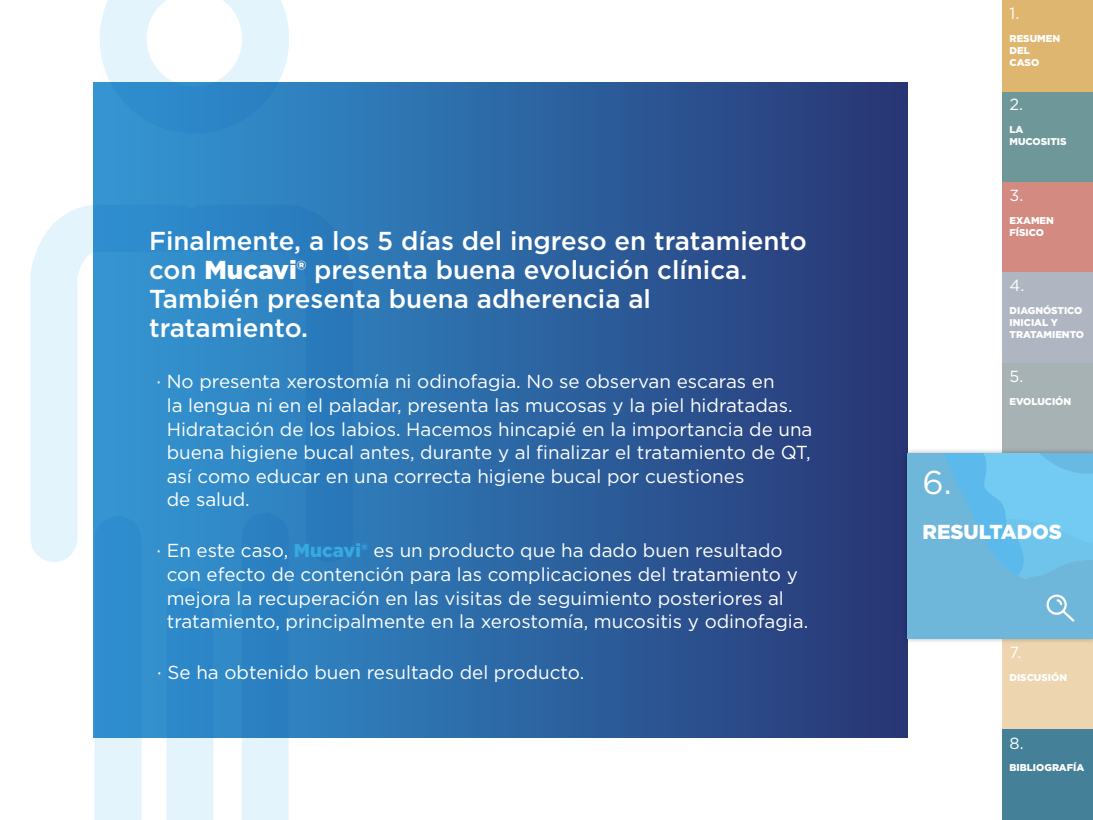
<style>
.page{position:relative;width:1093px;height:820px;background:#fff}
.page>*{position:absolute;margin:0;border:0;box-sizing:border-box;transform-origin:0 0}
.t1{font:32.96px "Gotham";color:#fff}
.t2{font:500 25.92px/29.2px "Gotham";color:#fff}
.t3{font:900 20.16px "Gotham";color:#fff}
.t4{font:18.8px/23.6px "Gotham";color:#fff}
.t5{font:16.24px "Gotham";color:#fff}
.t6{font:16.12px "Gotham";color:#fff}
.t7{font:900 9.92px/12.2px "Gotham";color:#fff}
.t8{font:900 9.88px/12.1px "Gotham";color:#fff}
.s1{font-weight:900}
.s2{font-weight:900;color:#36a9e1}
</style>
<div class="page">
<div style="left:1002px;top:91px;width:91px;height:91px;background:#6e9799"></div>
<div style="left:1002px;top:0;width:91px;height:91px;background:#dfb66f"></div>
<div style="left:1002px;top:182px;width:91px;height:91px;background:#d28a81"></div>
<div style="left:1002px;top:272px;width:91px;height:91px;background:#b0b5c2"></div>
<div style="left:1002px;top:362px;width:91px;height:91px;background:#a7b2b5"></div>
<div style="left:1002px;top:638px;width:91px;height:91px;background:#ecd5af"></div>
<div style="left:1002px;top:729px;width:91px;height:90px;background:#448198"></div>
<div style="left:93px;top:83px;width:815px;height:654px;background:linear-gradient(to right,#339ad7,#283674)"></div>
<div style="left:902px;top:448px;width:191px;height:195px;background:#000;opacity:.3"></div>
<svg style="left:908px;top:453px;width:185px;height:185px;background:#6ebce3"></svg>
<svg style="left:30px;top:181px;width:127px;height:381px"></svg>
<svg style="left:157px;top:181px;width:203px;height:404px;background:#2e83c2"></svg>
<svg style="left:100px;top:0;width:189px;height:133px"></svg>
<svg style="left:71px;top:489px;width:241px;height:330px"></svg>
<svg style="left:167px;top:611px;width:46px;height:208px;background:#73b1dc"></svg>
<h2 class="t2" style="left:149px;top:226px;width:659px">Finalmente, a los 5 días del ingreso en tratamiento con <span class="s1">Mucavi®</span> presenta buena evolución clínica.<br>También presenta buena adherencia al tratamiento.</h2>
<p class="t4" style="left:167px;top:369px;width:647px;text-indent:-10px">· No presenta xerostomía ni odinofagia. No se observan escaras en<br>la lengua ni en el paladar, presenta las mucosas y la piel hidratadas.<br>Hidratación de los labios. Hacemos hincapié en la importancia de una buena higiene bucal antes, durante y al finalizar el tratamiento de QT, así como educar en una correcta higiene bucal por cuestiones<br>de salud.</p>
<p class="t4" style="left:167px;top:538px;width:643px;text-indent:-10px">· En este caso, <span class="s2">Mucavi®</span> es un producto que ha dado buen resultado con efecto de contención para las complicaciones del tratamiento y mejora la recuperación en las visitas de seguimiento posteriores al tratamiento, principalmente en la xerostomía, mucositis y odinofagia.</p>
<p class="t4" style="left:157px;top:659px;width:428px">· Se ha obtenido buen resultado del producto.</p>
<p class="t5" style="left:1009px;top:3px;width:11px">1.</p>
<p class="t7" style="left:1009px;top:32px;width:52px">RESUMEN<br>DEL<br>CASO</p>
<p class="t6" style="left:1009px;top:94px;width:15px">2.</p>
<p class="t8" style="left:1009px;top:123px;width:59px">LA<br>MUCOSITIS</p>
<p class="t6" style="left:1009px;top:185px;width:15px">3.</p>
<p class="t8" style="left:1009px;top:214px;width:46px">EXAMEN<br>FÍSICO</p>
<p class="t6" style="left:1009px;top:275px;width:16px">4.</p>
<p class="t8" style="left:1009px;top:304px;width:76px">DIAGNÓSTICO<br>INICIAL Y<br>TRATAMIENTO</p>
<p class="t6" style="left:1009px;top:366px;width:15px">5.</p>
<p class="t8" style="left:1009px;top:395px;width:63px">EVOLUCIÓN</p>
<h1 class="t1" style="left:922px;top:460px;width:31px">6.</h1>
<p class="t3" style="left:922px;top:518px;width:141px">RESULTADOS</p>
<p class="t6" style="left:1009px;top:642px;width:13px">7.</p>
<p class="t8" style="left:1009px;top:670px;width:59px">DISCUSIÓN</p>
<p class="t6" style="left:1009px;top:732px;width:16px">8.</p>
<p class="t8" style="left:1009px;top:761px;width:76px">BIBLIOGRAFÍA</p>
</div>
